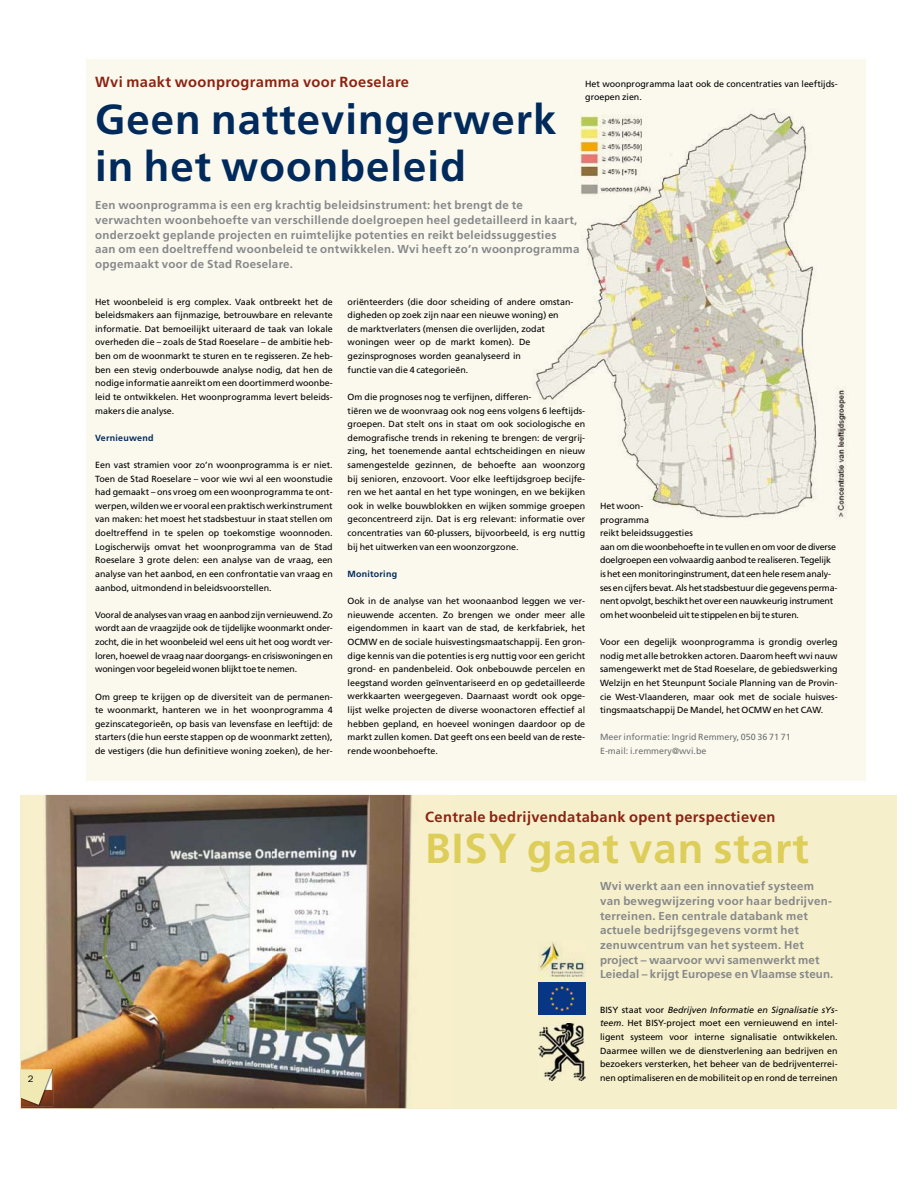
<style>
.page{position:relative;width:918px;height:1188px;background:#fff}
.page>*{position:absolute;margin:0;border:0;box-sizing:border-box;transform-origin:0 0}
.t1{font:700 41.85px/47.1px "Frutiger LT Std";letter-spacing:.025em;color:#002a5b}
.t2{font:700 41.85px "Frutiger LT Std";letter-spacing:.025em;color:#ddcd59}
.t3{font:700 14.7px "Frutiger LT Std";letter-spacing:.025em;color:#8b2312}
.t4{font:700 11.55px/14.7px "Frutiger LT Std";letter-spacing:.025em;color:#87888a}
.t5{font:9.45px "Franklin Gothic";color:#000}
.t6{font:8.85px/13.6px "Frutiger LT Std";color:#000;text-align:justify}
.t7{font:8.85px/13.6px "Frutiger LT Std";letter-spacing:-.02em;color:#000}
.t8{font:8.85px/13.6px "Frutiger LT Std";color:#707173}
.t9{font:700 8.85px "Frutiger LT Std";letter-spacing:.025em;color:#002a5b}
.s1{font-style:italic}
</style>
<div class="page">
<div style="left:21px;top:795px;width:876px;height:313px;background:#f5efcb"></div>
<div style="left:86px;top:59px;width:780px;height:722px;background:#fbf9ee"></div>
<img style="left:21px;top:795px;width:391px;height:313px">
<img style="left:533px;top:109px;width:314px;height:410px">
<img style="left:21px;top:1069px;width:32px;height:37px">
<svg style="left:21px;top:1069px;width:31px;height:36px"></svg>
<img style="left:538px;top:941px;width:47px;height:35px">
<img style="left:538px;top:983px;width:47px;height:31px">
<img style="left:538px;top:1024px;width:47px;height:57px">
<p class="t5" style="left:28px;top:1076px;width:7px">2</p>
<h2 class="t3" style="left:95px;top:75px;width:315px">Wvi maakt woonprogramma voor Roeselare</h2>
<h1 class="t1" style="left:95px;top:98px;width:463px">Geen nattevingerwerk in het woonbeleid</h1>
<p class="t6" style="left:585px;top:77px;width:254px">Het woonprogramma laat ook de concentraties van leeftijds&shy;groepen zien.</p>
<p class="t4" style="left:95px;top:198px;width:486px">Een woonprogramma is een erg krachtig beleidsinstrument: het brengt de te verwachten woonbehoefte van verschillende doelgroepen heel gedetailleerd in kaart, onderzoekt geplande projecten en ruimtelijke potenties en reikt beleidssuggesties aan om een doeltreffend woonbeleid te ontwikkelen. Wvi heeft zo’n woonprogramma opgemaakt voor de Stad Roeselare.</p>
<p class="t6" style="left:95px;top:295px;width:239px">Het woonbeleid is erg complex. Vaak ontbreekt het de beleidsmakers aan fijnmazige, betrouwbare en relevante informatie. Dat bemoeilijkt uiteraard de taak van lokale overheden die – zoals de Stad Roeselare – de ambitie heb&shy;ben om de woonmarkt te sturen en te regisseren. Ze heb&shy;ben een stevig onderbouwde analyse nodig, dat hen de nodige informatie aanreikt om een doortimmerd woonbe&shy;leid te ontwikkelen. Het woonprogramma levert beleids&shy;makers die analyse.</p>
<p class="t9" style="left:95px;top:434px;width:60px">Vernieuwend</p>
<p class="t6" style="left:95px;top:459px;width:239px">Een vast stramien voor zo’n woonprogramma is er niet.<br>Toen de Stad Roeselare – voor wie wvi al een woonstudie had gemaakt – ons vroeg om een woonprogramma te ont&shy;werpen, wilden we er vooral een praktisch werkinstrument van maken: het moest het stadsbestuur in staat stellen om doeltreffend in te spelen op toekomstige woonnoden.<br>Logischerwijs omvat het woonprogramma van de Stad Roeselare 3 grote delen: een analyse van de vraag, een analyse van het aanbod, en een confrontatie van vraag en aanbod, uitmondend in beleidsvoorstellen.</p>
<p class="t6" style="left:95px;top:608px;width:239px">Vooral de analyses van vraag en aanbod zijn vernieuwend. Zo wordt aan de vraagzijde ook de tijdelijke woonmarkt onder&shy;zocht, die in het woonbeleid wel eens uit het oog wordt ver&shy;loren, hoewel de vraag naar doorgangs- en crisiswoningen en woningen voor begeleid wonen blijkt toe te nemen.</p>
<p class="t6" style="left:95px;top:690px;width:239px">Om greep te krijgen op de diversiteit van de permanen&shy;te woonmarkt, hanteren we in het woonprogramma 4 gezins categorieën, op basis van levensfase en leeftijd: de starters (die hun eerste stappen op de woonmarkt zetten), de vestigers (die hun definitieve woning zoeken), de her-</p>
<p class="t6" style="left:348px;top:295px;width:227px;text-align:left">oriënteerders (die door scheiding of andere omstan&shy;digheden op zoek zijn naar een nieuwe woning) en<br>de marktverlaters (mensen die overlijden, zodat woningen weer op de markt komen). De gezinsprognoses worden geanalyseerd in<br>functie van die 4 categorieën.</p>
<p class="t6" style="left:348px;top:390px;width:239px;text-align:left">Om die prognoses nog te verfijnen, differen-<br>tiëren we de woonvraag ook nog eens volgens 6 leeftijds&shy;groepen. Dat stelt ons in staat om ook sociologische en demografische trends in rekening te brengen: de vergrij&shy;zing, het toenemende aantal echtscheidingen en nieuw samengestelde gezinnen, de behoefte aan woonzorg bij senioren, enzovoort. Voor elke leeftijdsgroep becijfe&shy;ren we het aantal en het type woningen, en we bekijken ook in welke bouwblokken en wijken sommige groepen geconcentreerd zijn. Dat is erg relevant: informatie over concentraties van 60-plussers, bijvoorbeeld, is erg nuttig bij het uitwerken van een woonzorgzone.</p>
<p class="t9" style="left:348px;top:570px;width:51px">Monitoring</p>
<p class="t6" style="left:348px;top:595px;width:239px">Ook in de analyse van het woonaanbod leggen we ver&shy;nieuwende accenten. Zo brengen we onder meer alle eigendommen in kaart van de stad, de kerkfabriek, het OCMW en de sociale huisvestingsmaatschappij. Een gron&shy;dige kennis van die potenties is erg nuttig voor een gericht grond- en pandenbeleid. Ook onbebouwde percelen en leegstand worden geïnventariseerd en op gedetailleerde werkkaarten weergegeven. Daarnaast wordt ook opge&shy;lijst welke projecten de diverse woonactoren effectief al hebben gepland, en hoeveel woningen daardoor op de markt zullen komen. Dat geeft ons een beeld van de reste&shy;rende woonbehoefte.</p>
<p class="t7" style="left:600px;top:499px;width:239px">Het woon-<br>programma<br>reikt beleidssuggesties<br>aan om die woonbehoefte in te vullen en om voor de diverse doelgroepen een volwaardig aanbod te realiseren. Tegelijk is het een monitoringinstrument, dat een hele resem analy&shy;ses en cijfers bevat. Als het stadsbestuur die gegevens perma&shy;nent opvolgt, beschikt het over een nauwkeurig instrument om het woonbeleid uit te stippelen en bij te sturen.</p>
<p class="t6" style="left:600px;top:636px;width:239px">Voor een degelijk woonprogramma is grondig overleg nodig met alle betrokken actoren. Daarom heeft wvi nauw samengewerkt met de Stad Roeselare, de gebiedswerking Welzijn en het Steunpunt Sociale Planning van de Provin&shy;cie West-Vlaanderen, maar ook met de sociale huisves&shy;tingsmaatschappij De Mandel, het OCMW en het CAW.</p>
<p class="t8" style="left:600px;top:731px;width:192px">Meer informatie: Ingrid Remmery, 050 36 71 71<br>E-mail: i.remmery@wvi.be</p>
<h2 class="t3" style="left:425px;top:811px;width:352px">Centrale bedrijvendatabank opent perspectieven</h2>
<h1 class="t2" style="left:425px;top:831px;width:385px">BISY gaat van start</h1>
<p class="t4" style="left:600px;top:879px;width:235px">Wvi werkt aan een innovatief systeem van bewegwijzering voor haar bedrijven&shy;terreinen. Een centrale databank met actuele bedrijfsgegevens vormt het zenuwcentrum van het systeem. Het project – waarvoor wvi samenwerkt met Leiedal – krijgt Europese en Vlaamse steun.</p>
<p class="t6" style="left:600px;top:1003px;width:239px">BISY staat voor <span class="s1">Bedrijven Informatie en Signalisatie sYs&shy;teem</span>. Het BISY-project moet een vernieuwend en intel&shy;ligent systeem voor interne signalisatie ontwikkelen.<br>Daarmee willen we de dienstverlening aan bedrijven en bezoekers versterken, het beheer van de bedrijventerrei&shy;nen optimaliseren en de mobiliteit op en rond de terreinen</p>
</div>
